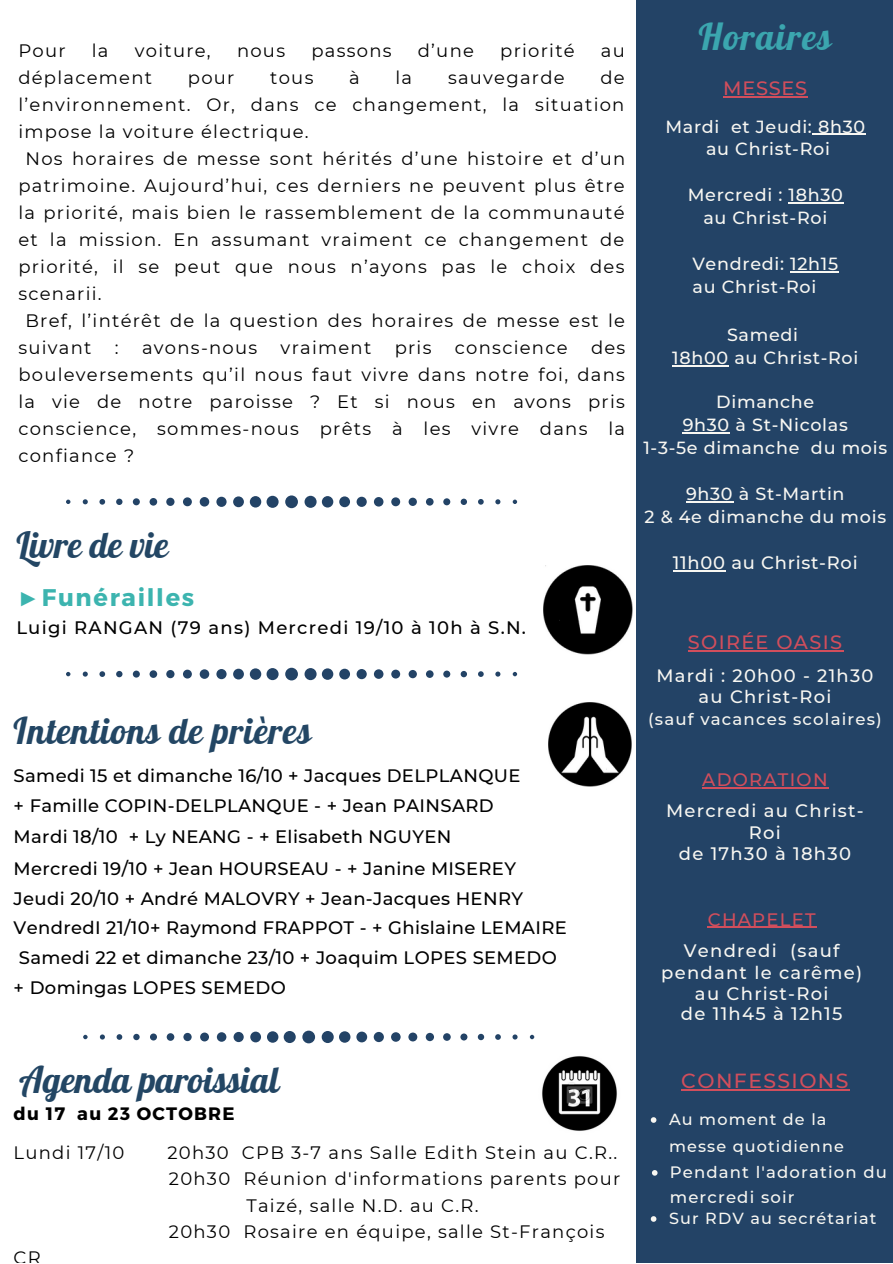
<style>
.page{position:relative;width:893px;height:1264px;background:#fff}
.page>*{position:absolute;margin:0;border:0;box-sizing:border-box;transform-origin:0 0}
.t1{font:36px "Lobster";color:#234664}
.t2{font:36px "Lobster";letter-spacing:.02em;color:#234664}
.t3{font:36px "Lobster";letter-spacing:.04em;color:#3ba6af}
.t4{font:700 24px "Montserrat";letter-spacing:.07em;color:#3cb4af}
.t5{font:500 20.4px "Montserrat";letter-spacing:.07em;color:#d14e5c}
.t6{font:500 19.35px "Montserrat";letter-spacing:.04em;color:#d14e5c}
.t7{font:500 19.2px "Montserrat";letter-spacing:.07em;color:#d14e5c}
.t8{font:18px/27px "Montserrat";letter-spacing:.07em;color:#000;text-align:justify}
.t9{font:500 18px/30.2px "Montserrat";letter-spacing:.02em;color:#000}
.t10{font:500 18px/21px "Montserrat";letter-spacing:.07em;color:#f8f7f2;text-align:center}
.t11{font:500 18px "Montserrat";letter-spacing:.07em;color:#000}
.t12{font:500 18px "Montserrat";letter-spacing:.07em;color:#d14e5c}
.t13{font:700 18px "Montserrat";letter-spacing:.07em;color:#000}
.t14{font:500 17.85px/21.3px "Montserrat";letter-spacing:.07em;color:#f8f7f2;text-align:center}
.t15{font:500 17.85px "Montserrat";letter-spacing:.04em;color:#f8f7f2}
.t16{font:500 17.55px/23px "Montserrat";letter-spacing:.04em;color:#f8f7f2;text-align:center}
.t17{font:500 16.5px/24.8px "Montserrat";letter-spacing:.07em;color:#f8f7f2}
.t18{font:500 16.05px/27px "Montserrat";letter-spacing:.07em;color:#f8f7f2}
.s1{font-family:"Liberation Serif"}
</style>
<div class="page">
<div style="left:636px;top:0;width:256px;height:1262px;background:#234366"></div>
<img style="left:548px;top:703px;width:83px;height:83px">
<svg style="left:66px;top:495px;width:451px;height:13px"></svg>
<img style="left:543px;top:566px;width:89px;height:89px">
<svg style="left:66px;top:667px;width:451px;height:13px"></svg>
<svg style="left:83px;top:1030px;width:451px;height:13px"></svg>
<img style="left:542px;top:1056px;width:75px;height:75px">
<hr style="left:723px;top:96px;width:85px;height:2px;background:#d14e5c">
<hr style="left:812px;top:133px;width:53px;height:2px;background:#f8f7f2">
<hr style="left:788px;top:202px;width:55px;height:2px;background:#f8f7f2">
<hr style="left:790px;top:271px;width:48px;height:2px;background:#f8f7f2">
<hr style="left:672px;top:365px;width:57px;height:2px;background:#f8f7f2">
<hr style="left:682px;top:432px;width:48px;height:1px;background:#f8f7f2">
<hr style="left:686px;top:500px;width:47px;height:2px;background:#f8f7f2">
<hr style="left:672px;top:570px;width:53px;height:1px;background:#f8f7f2">
<hr style="left:702px;top:787px;width:126px;height:1px;background:#d14e5c">
<hr style="left:707px;top:926px;width:109px;height:2px;background:#d14e5c">
<svg style="left:650px;top:1117px;width:6px;height:5px"></svg>
<svg style="left:652px;top:1170px;width:5px;height:5px"></svg>
<svg style="left:650px;top:1216px;width:6px;height:5px"></svg>
<hr style="left:681px;top:1089px;width:168px;height:1px;background:#d14e5c">
<hr style="left:687px;top:650px;width:156px;height:1px;background:#d14e5c">
<p class="t8" style="left:18px;top:37px;width:49px">Pour</p>
<p class="t8" style="left:92px;top:37px;width:18px">la</p>
<p class="t8" style="left:135px;top:37px;width:77px">voiture,</p>
<p class="t8" style="left:237px;top:37px;width:50px">nous</p>
<p class="t8" style="left:311px;top:37px;width:82px">passons</p>
<p class="t8" style="left:418px;top:37px;width:58px">d’une</p>
<p class="t8" style="left:500px;top:37px;width:76px">priorité</p>
<p class="t8" style="left:601px;top:37px;width:25px">au</p>
<p class="t8" style="left:18px;top:64px;width:135px">déplacement</p>
<p class="t8" style="left:188px;top:64px;width:48px">pour</p>
<p class="t8" style="left:270px;top:64px;width:45px">tous</p>
<p class="t8" style="left:349px;top:64px;width:12px">à</p>
<p class="t8" style="left:395px;top:64px;width:18px">la</p>
<p class="t8" style="left:448px;top:64px;width:118px">sauvegarde</p>
<p class="t8" style="left:600px;top:64px;width:26px">de</p>
<p class="t8" style="left:18px;top:91px;width:607px">l’environnement. Or, dans ce changement, la situation</p>
<p class="t8" style="left:18px;top:118px;width:292px">impose la voiture électrique.</p>
<p class="t8" style="left:25px;top:145px;width:601px">Nos horaires de messe sont hérités d’une histoire et d’un</p>
<p class="t8" style="left:18px;top:172px;width:608px">patrimoine. Aujourd’hui, ces derniers ne peuvent plus être</p>
<p class="t8" style="left:18px;top:199px;width:607px">la priorité, mais bien le rassemblement de la communauté</p>
<p class="t8" style="left:18px;top:226px;width:607px">et la mission. En assumant vraiment ce changement de</p>
<p class="t8" style="left:18px;top:253px;width:607px">priorité, il se peut que nous n’ayons pas le choix des</p>
<p class="t8" style="left:18px;top:280px;width:85px">scenarii.</p>
<p class="t8" style="left:25px;top:307px;width:601px">Bref, l’intérêt de la question des horaires de messe est le</p>
<p class="t8" style="left:18px;top:334px;width:75px">suivant</p>
<p class="t8" style="left:115px;top:334px;width:5px">:</p>
<p class="t8" style="left:142px;top:334px;width:117px">avons-nous</p>
<p class="t8" style="left:280px;top:334px;width:92px">vraiment</p>
<p class="t8" style="left:394px;top:334px;width:38px">pris</p>
<p class="t8" style="left:455px;top:334px;width:114px">conscience</p>
<p class="t8" style="left:18px;top:334px;width:608px;text-indent:572px">des bouleversements qu’il nous faut vivre dans notre foi, dans la vie de notre paroisse ? Et si nous en avons pris conscience, sommes-nous prêts à les vivre dans la confiance ?</p>
<h1 class="t1" style="left:16px;top:522px;width:154px">Livre de vie</h1>
<h2 class="t4" style="left:16px;top:581px;width:179px"><span class="s1">►</span>Funérailles</h2>
<p class="t11" style="left:16px;top:616px;width:511px">Luigi RANGAN (79 ans) Mercredi 19/10 à 10h à S.N.</p>
<h1 class="t2" style="left:14px;top:707px;width:299px">Intentions de prières</h1>
<p class="t9" style="left:14px;top:760px;width:508px">Samedi 15 et dimanche 16/10 + Jacques DELPLANQUE + Famille COPIN-DELPLANQUE - + Jean PAINSARD</p>
<p class="t9" style="left:14px;top:821px;width:554px">Mardi 18/10 + Ly NEANG - + Elisabeth NGUYEN<br>Mercredi 19/10 + Jean HOURSEAU - + Janine MISEREY Jeudi 20/10 + André MALOVRY + Jean-Jacques HENRY VendredI 21/10+ Raymond FRAPPOT - + Ghislaine LEMAIRE Samedi 22 et dimanche 23/10 + Joaquim LOPES SEMEDO<br>+ Domingas LOPES SEMEDO</p>
<h1 class="t1" style="left:19px;top:1056px;width:262px">Agenda paroissial</h1>
<p class="t13" style="left:14px;top:1102px;width:222px">du 17 au 23 OCTOBRE</p>
<p class="t8" style="left:14px;top:1139px;width:112px">Lundi 17/10</p>
<p class="t8" style="left:167px;top:1139px;width:451px">20h30 CPB 3-7 ans Salle Edith Stein au C.R..</p>
<p class="t8" style="left:169px;top:1165px;width:453px">20h30 Réunion d'informations parents pour</p>
<p class="t8" style="left:246px;top:1191px;width:233px">Taizé, salle N.D. au C.R.</p>
<p class="t8" style="left:169px;top:1217px;width:437px">20h30 Rosaire en équipe, salle St-François</p>
<p class="t8" style="left:14px;top:1244px;width:29px">CR</p>
<h1 class="t3" style="left:698px;top:14px;width:134px">Horaires</h1>
<p class="t6" style="left:723px;top:76px;width:86px">MESSES</p>
<p class="t16" style="left:665px;top:115px;width:201px">Mardi et Jeudi: 8h30 au Christ-Roi</p>
<p class="t16" style="left:687px;top:184px;width:156px">Mercredi : 18h30 au Christ-Roi</p>
<p class="t16" style="left:692px;top:252px;width:147px;text-align:left">Vendredi: 12h15 au Christ-Roi</p>
<p class="t16" style="left:672px;top:323px;width:187px">Samedi<br>18h00 au Christ-Roi</p>
<p class="t16" style="left:643px;top:390px;width:245px">Dimanche<br>9h30 à St-Nicolas<br>1-3-5e dimanche du mois</p>
<p class="t16" style="left:644px;top:482px;width:243px">9h30 à St-Martin<br>2 &amp; 4e dimanche du mois</p>
<p class="t15" style="left:672px;top:551px;width:186px">11h00 au Christ-Roi</p>
<p class="t7" style="left:687px;top:630px;width:156px">SOIRÉE OASIS</p>
<p class="t14" style="left:656px;top:664px;width:218px">Mardi : 20h00 - 21h30 au Christ-Roi</p>
<p class="t17" style="left:648px;top:707px;width:235px">(sauf vacances scolaires)</p>
<p class="t12" style="left:702px;top:768px;width:127px">ADORATION</p>
<p class="t10" style="left:666px;top:800px;width:199px">Mercredi au Christ-<br>Roi<br>de 17h30 à 18h30</p>
<p class="t12" style="left:707px;top:908px;width:109px">CHAPELET</p>
<p class="t10" style="left:661px;top:940px;width:202px">Vendredi (sauf pendant le carême) au Christ-Roi<br>de 11h45 à 12h15</p>
<p class="t5" style="left:681px;top:1068px;width:169px">CONFESSIONS</p>
<p class="t18" style="left:669px;top:1105px;width:176px">Au moment de la messe quotidienne</p>
<p class="t17" style="left:669px;top:1159px;width:219px">Pendant l'adoration du mercredi soir</p>
<p class="t18" style="left:669px;top:1204px;width:209px">Sur RDV au secrétariat</p>
</div>
